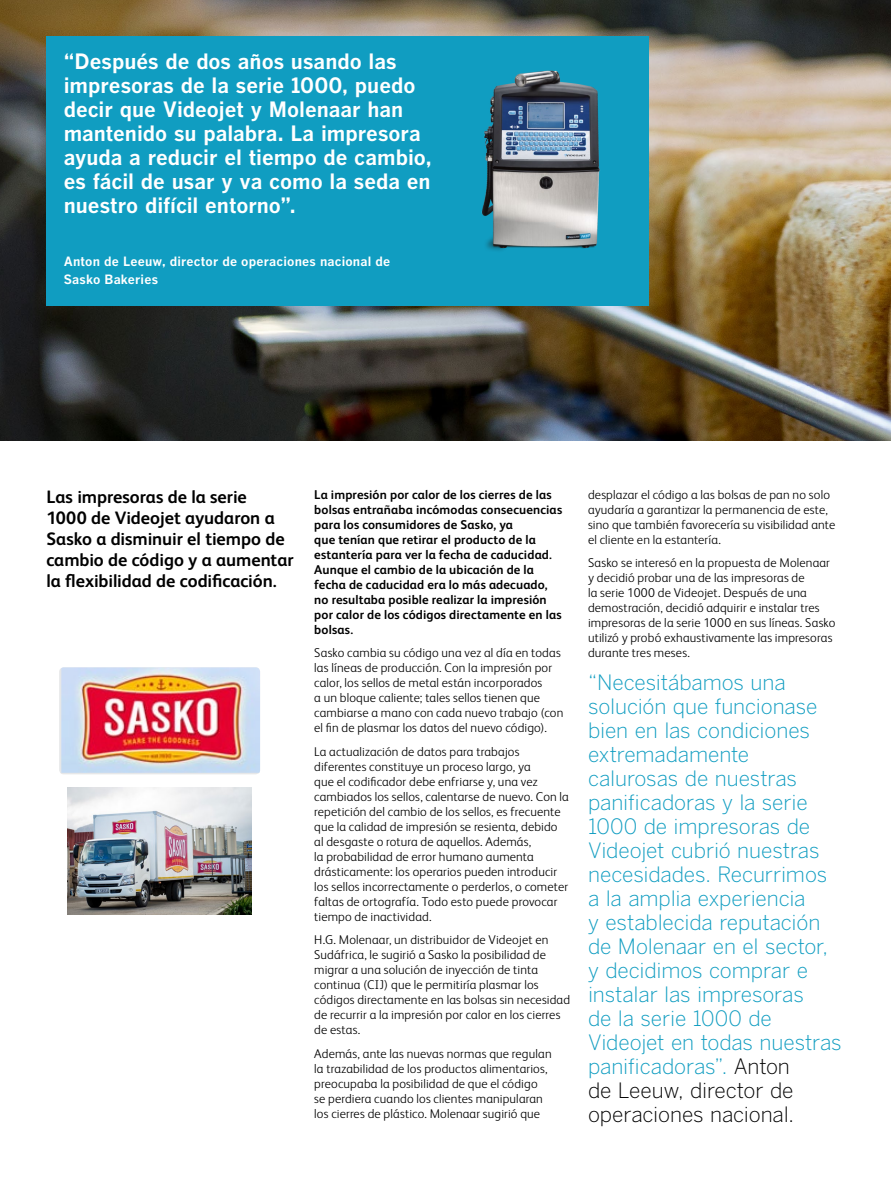
<style>
.page{position:relative;width:891px;height:1188px;background:#fff}
.page>*{position:absolute;margin:0;border:0;box-sizing:border-box;transform-origin:0 0}
.t1{font:300 21px/24px "Benton Gothic";letter-spacing:-.005em;color:#109dc1}
.t2{font:700 21px/24px "Benton Gothic";letter-spacing:-.005em;color:#fff}
.t3{font:700 18px/21px "FS Albert Pro";letter-spacing:-.005em;color:#000}
.t4{font:300 12.75px/15px "FS Albert Pro";letter-spacing:.01em;color:#000}
.t5{font:700 12.75px/15px "FS Albert Pro";letter-spacing:.01em;color:#000}
.t6{font:700 12.75px/18px "Benton Gothic";letter-spacing:.015em;color:#fff}
.s1{color:#000}
</style>
<div class="page">
<img style="left:0;top:0;width:891px;height:441px">
<img style="left:61px;top:667px;width:199px;height:106px">
<div style="left:46px;top:36px;width:603px;height:270px;background:#109dc1"></div>
<img style="left:481px;top:70px;width:119px;height:181px">
<img style="left:68px;top:788px;width:183px;height:126px">
<h1 class="t2" style="left:64px;top:50px;width:370px">“Después de dos años usando las impresoras de la serie 1000, puedo decir que Videojet y Molenaar han mantenido su palabra. La impresora ayuda a reducir el tiempo de cambio, es fácil de usar y va como la seda en nuestro difícil entorno”.</h1>
<p class="t6" style="left:64px;top:253px;width:328px">Anton de Leeuw, director de operaciones nacional de<br>Sasko Bakeries</p>
<h2 class="t3" style="left:46px;top:486px;width:249px">Las impresoras de la serie<br>1000 de Videojet ayudaron a<br>Sasko a disminuir el tiempo de cambio de código y a aumentar la flexibilidad de codificación.</h2>
<p class="t5" style="left:314px;top:486px;width:250px">La impresión por calor de los cierres de las bolsas entrañaba incómodas consecuencias para los consumidores de Sasko, ya<br>que tenían que retirar el producto de la estantería para ver la fecha de caducidad.<br>Aunque el cambio de la ubicación de la fecha de caducidad era lo más adecuado, no resultaba posible realizar la impresión por calor de los códigos directamente en las bolsas.</p>
<p class="t4" style="left:314px;top:645px;width:251px">Sasko cambia su código una vez al día en todas las líneas de producción. Con la impresión por calor, los sellos de metal están incorporados<br>a un bloque caliente; tales sellos tienen que cambiarse a mano con cada nuevo trabajo (con el fin de plasmar los datos del nuevo código).</p>
<p class="t4" style="left:314px;top:743px;width:256px">La actualización de datos para trabajos diferentes constituye un proceso largo, ya<br>que el codificador debe enfriarse y, una vez cambiados los sellos, calentarse de nuevo. Con la repetición del cambio de los sellos, es frecuente que la calidad de impresión se resienta, debido al desgaste o rotura de aquellos. Además,<br>la probabilidad de error humano aumenta drásticamente: los operarios pueden introducir los sellos incorrectamente o perderlos, o cometer faltas de ortografía. Todo esto puede provocar tiempo de inactividad.</p>
<p class="t4" style="left:314px;top:932px;width:257px">H.G. Molenaar, un distribuidor de Videojet en Sudáfrica, le sugirió a Sasko la posibilidad de migrar a una solución de inyección de tinta continua (CIJ) que le permitiría plasmar los códigos directamente en las bolsas sin necesidad de recurrir a la impresión por calor en los cierres de estas.</p>
<p class="t4" style="left:314px;top:1045px;width:239px">Además, ante las nuevas normas que regulan la trazabilidad de los productos alimentarios, preocupaba la posibilidad de que el código se perdiera cuando los clientes manipularan los cierres de plástico. Molenaar sugirió que</p>
<p class="t4" style="left:588px;top:486px;width:249px">desplazar el código a las bolsas de pan no solo ayudaría a garantizar la permanencia de este, sino que también favorecería su visibilidad ante el cliente en la estantería.</p>
<p class="t4" style="left:588px;top:555px;width:249px">Sasko se interesó en la propuesta de Molenaar y decidió probar una de las impresoras de<br>la serie 1000 de Videojet. Después de una demostración, decidió adquirir e instalar tres impresoras de la serie 1000 en sus líneas. Sasko utilizó y probó exhaustivamente las impresoras durante tres meses.</p>
<p class="t1" style="left:588px;top:671px;width:255px">“Necesitábamos una solución que funcionase bien en las condiciones extremadamente calurosas de nuestras panificadoras y la serie<br>1000 de impresoras de<br>Videojet cubrió nuestras necesidades. Recurrimos a la amplia experiencia<br>y establecida reputación de Molenaar en el sector, y decidimos comprar e instalar las impresoras<br>de la serie 1000 de<br>Videojet en todas nuestras panificadoras”. <span class="s1">Anton<br>de Leeuw, director de operaciones nacional.</span></p>
</div>
